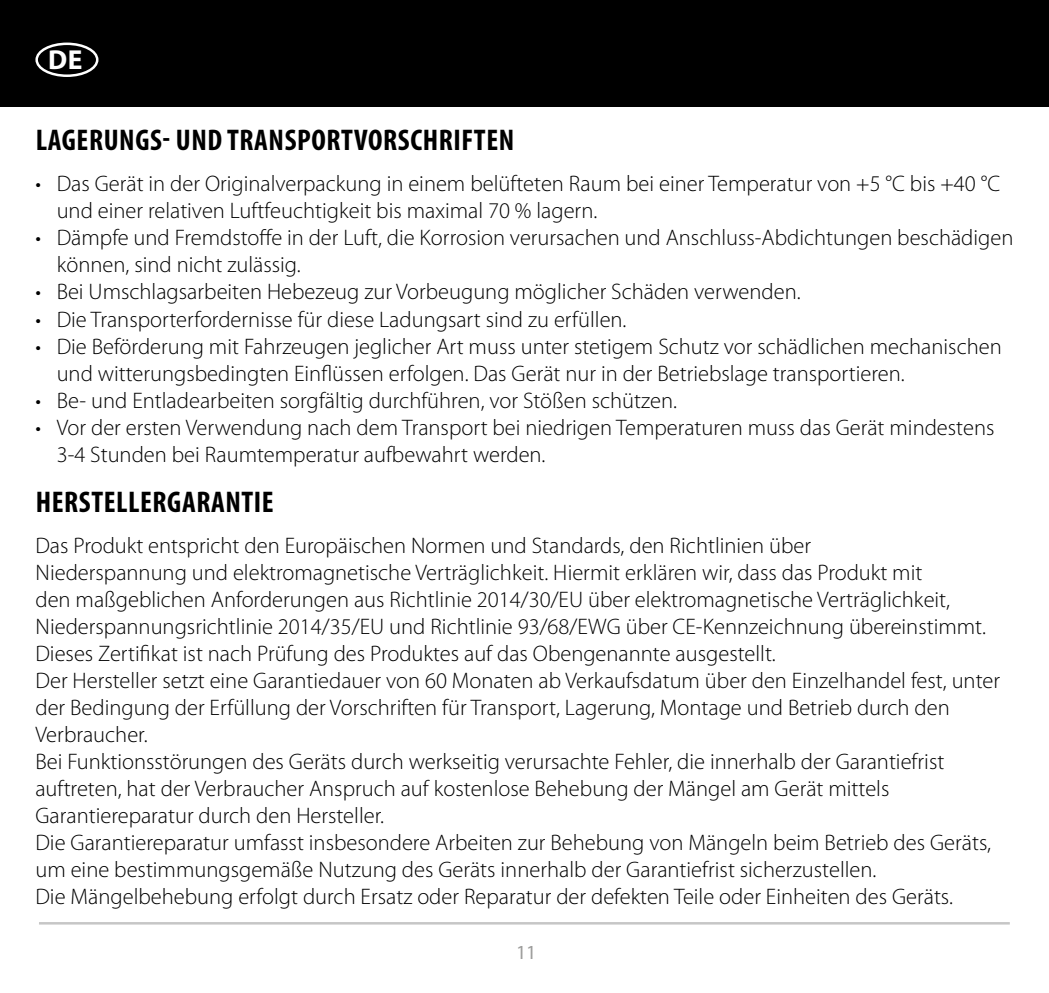
<style>
.page{position:relative;width:1049px;height:993px;background:#fff}
.page>*{position:absolute;margin:0;border:0;box-sizing:border-box;transform-origin:0 0}
.t1{font:700 condensed 30px "Myriad Pro";letter-spacing:.02em;color:#000}
.t2{font:700 27.5px "Myriad Pro";color:#fff}
.t3{font:300 22.5px/27px "Myriad Pro";color:#000}
.t4{font:20px "Myriad Pro";color:#9d9d9c}
</style>
<div class="page">
<div style="left:0;top:0;width:1049px;height:106px;background:#000"></div>
<div style="left:35px;top:43px;width:63px;height:34px;border:2px solid #fff;border-radius:50%"></div>
<hr style="left:39px;top:921px;width:971px;height:3px;background:#c6c6c6">
<p class="t2" style="left:48px;top:42px;width:36px">DE</p>
<h1 class="t1" style="left:36px;top:121px;width:480px">LAGERUNGS- UND TRANSPORTVORSCHRIFTEN</h1>
<p class="t3" style="left:57px;top:171px;width:945px;text-indent:-21px">• Das Gerät in der Originalverpackung in einem belüfteten Raum bei einer Temperatur von +5 °C bis +40 °C und einer relativen Luftfeuchtigkeit bis maximal 70 % lagern.</p>
<p class="t3" style="left:57px;top:225px;width:958px;text-indent:-21px">• Dämpfe und Fremdstoffe in der Luft, die Korrosion verursachen und Anschluss-Abdichtungen beschädigen können, sind nicht zulässig.</p>
<p class="t3" style="left:35px;top:279px;width:767px">• Bei Umschlagsarbeiten Hebezeug zur Vorbeugung möglicher Schäden verwenden.</p>
<p class="t3" style="left:35px;top:306px;width:593px">• Die Transporterfordernisse für diese Ladungsart sind zu erfüllen.</p>
<p class="t3" style="left:57px;top:333px;width:946px;text-indent:-21px">• Die Beförderung mit Fahrzeugen jeglicher Art muss unter stetigem Schutz vor schädlichen mechanischen und witterungsbedingten Einflüssen erfolgen. Das Gerät nur in der Betriebslage transportieren.</p>
<p class="t3" style="left:35px;top:387px;width:643px">• Be- und Entladearbeiten sorgfältig durchführen, vor Stößen schützen.</p>
<p class="t3" style="left:57px;top:414px;width:939px;text-indent:-21px">• Vor der ersten Verwendung nach dem Transport bei niedrigen Temperaturen muss das Gerät mindestens<br>3-4 Stunden bei Raumtemperatur aufbewahrt werden.</p>
<h1 class="t1" style="left:36px;top:483px;width:239px">HERSTELLERGARANTIE</h1>
<p class="t3" style="left:35px;top:532px;width:966px">Das Produkt entspricht den Europäischen Normen und Standards, den Richtlinien über<br>Niederspannung und elektromagnetische Verträglichkeit. Hiermit erklären wir, dass das Produkt mit<br>den maßgeblichen Anforderungen aus Richtlinie 2014/30/EU über elektromagnetische Verträglichkeit, Niederspannungsrichtlinie 2014/35/EU und Richtlinie 93/68/EWG über CE-Kennzeichnung übereinstimmt.<br>Dieses Zertifikat ist nach Prüfung des Produktes auf das Obengenannte ausgestellt.<br>Der Hersteller setzt eine Garantiedauer von 60 Monaten ab Verkaufsdatum über den Einzelhandel fest, unter der Bedingung der Erfüllung der Vorschriften für Transport, Lagerung, Montage und Betrieb durch den Verbraucher.<br>Bei Funktionsstörungen des Geräts durch werkseitig verursachte Fehler, die innerhalb der Garantiefrist auftreten, hat der Verbraucher Anspruch auf kostenlose Behebung der Mängel am Gerät mittels Garantiereparatur durch den Hersteller.<br>Die Garantiereparatur umfasst insbesondere Arbeiten zur Behebung von Mängeln beim Betrieb des Geräts, um eine bestimmungsgemäße Nutzung des Geräts innerhalb der Garantiefrist sicherzustellen.<br>Die Mängelbehebung erfolgt durch Ersatz oder Reparatur der defekten Teile oder Einheiten des Geräts.</p>
<p class="t4" style="left:516px;top:939px;width:22px">11</p>
</div>
